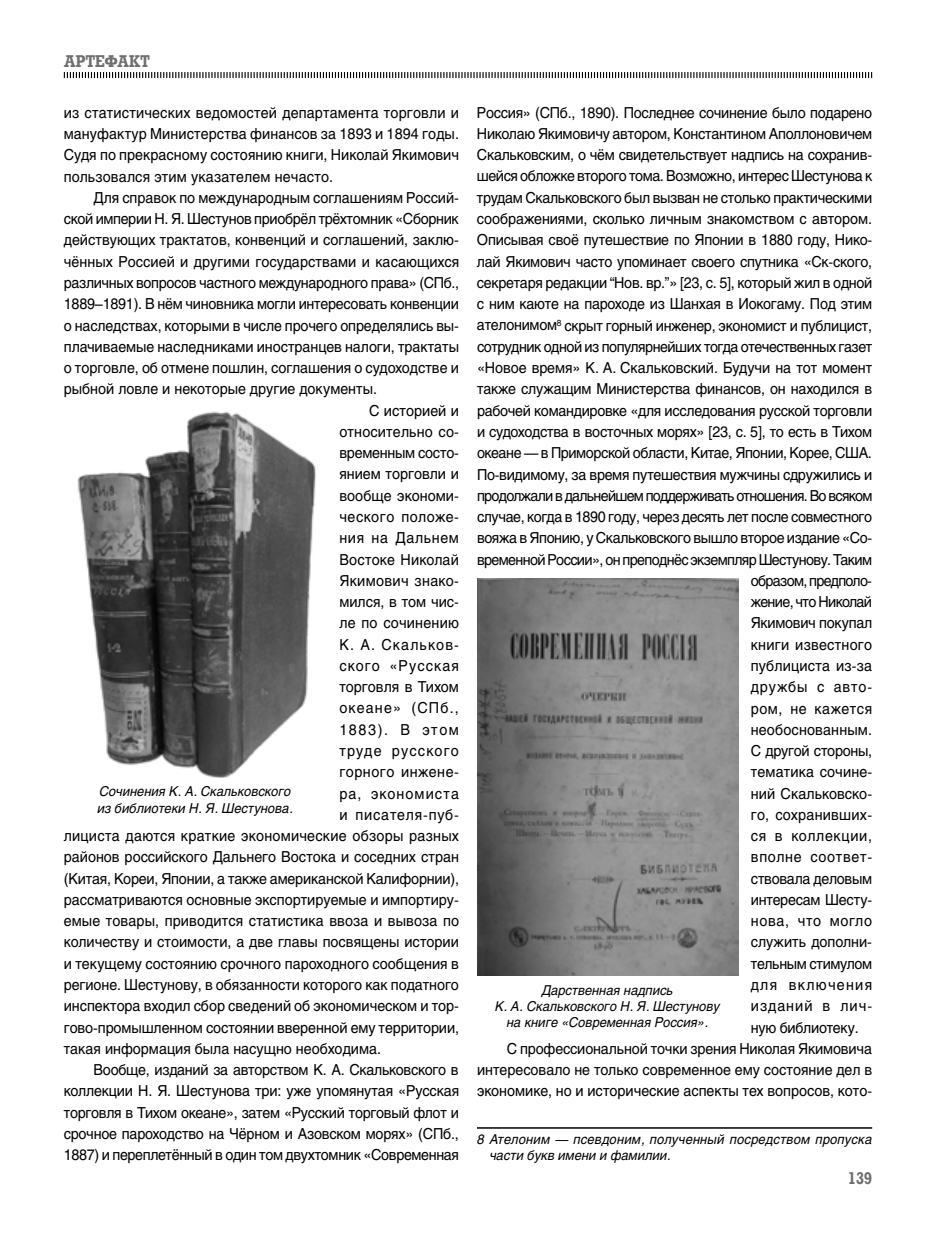
<style>
.page{position:relative;width:936px;height:1234px;background:#fff}
.page>*{position:absolute;margin:0;border:0;box-sizing:border-box;transform-origin:0 0}
.t1{font:700 16.5px "Rodeo";color:#706f6f;scale:.9 1}
.t2{font:15px/21.3px "Helios";letter-spacing:-.01em;color:#000;text-align:justify;scale:.95 1}
.t3{font:15px "Helios";letter-spacing:-.03em;color:#000;scale:.95 1}
.t4{font:15px "Helios";letter-spacing:.01em;color:#000;scale:.95 1}
.t5{font:15px "Helios";letter-spacing:.015em;color:#000;scale:.95 1}
.t6{font:15px "Helios";letter-spacing:-.05em;color:#000;scale:.95 1}
.t7{font:15px "Helios";letter-spacing:-.045em;color:#000;scale:.95 1}
.t8{font:15px "Helios";letter-spacing:.04em;color:#000;scale:.95 1}
.t9{font:15px "Helios";letter-spacing:.05em;color:#000;scale:.95 1}
.t10{font:15px "Helios";letter-spacing:.075em;color:#000;scale:.95 1}
.t11{font:15px "Helios";letter-spacing:.085em;color:#000;scale:.95 1}
.t12{font:15px "Helios";letter-spacing:.045em;color:#000;scale:.95 1}
.t13{font:15px "Helios";letter-spacing:.02em;color:#000;scale:.95 1}
.t14{font:15px "Helios";letter-spacing:.035em;color:#000;scale:.95 1}
.t15{font:15px "Helios";letter-spacing:.055em;color:#000;scale:.95 1}
.t16{font:15px "Helios";letter-spacing:.08em;color:#000;scale:.95 1}
.t17{font:15px "Helios";letter-spacing:.06em;color:#000;scale:.95 1}
.t18{font:15px "Helios";letter-spacing:.09em;color:#000;scale:.95 1}
.t19{font:15px "Helios";letter-spacing:.07em;color:#000;scale:.95 1}
.t20{font:15px "Helios";letter-spacing:.11em;color:#000;scale:.95 1}
.t21{font:italic 13.5px/16.2px "Helios";color:#000;scale:.95 1}
</style>
<div class="page">
<svg style="left:63px;top:72px;width:809px;height:7px"></svg>
<hr style="left:477px;top:1126px;width:395px;height:2px;background:#000">
<img style="left:77px;top:411px;width:239px;height:366px">
<img style="left:477px;top:578px;width:261px;height:397px">
<p class="t1" style="left:64px;top:51px;width:97px">АРТЕФАКТ</p>
<p class="t2" style="left:64px;top:102px;width:417px">из статистических ведомостей департамента торговли и мануфактур Министерства финансов за 1893 и 1894 годы.<br>Судя по прекрасному состоянию книги, Николай Якимович пользовался этим указателем нечасто.</p>
<p class="t2" style="left:94px;top:187px;width:386px">Для справок по международным соглашениям Россий-</p>
<p class="t2" style="left:64px;top:208px;width:417px">ской империи Н. Я. Шестунов приобрёл трёхтомник «Сборник</p>
<p class="t2" style="left:64px;top:229px;width:417px">действующих трактатов, конвенций и соглашений, заклю-</p>
<p class="t2" style="left:64px;top:250px;width:417px">чённых Россией и другими государствами и касающихся</p>
<p class="t2" style="left:64px;top:272px;width:417px">различных вопросов частного международного права» (СПб.,</p>
<p class="t2" style="left:64px;top:293px;width:417px">1889–1891). В нём чиновника могли интересовать конвенции</p>
<p class="t2" style="left:64px;top:314px;width:417px">о наследствах, которыми в числе прочего определялись вы-</p>
<p class="t2" style="left:64px;top:335px;width:417px">плачиваемые наследниками иностранцев налоги, трактаты</p>
<p class="t2" style="left:64px;top:357px;width:417px">о торговле, об отмене пошлин, соглашения о судоходстве и</p>
<p class="t2" style="left:64px;top:378px;width:331px">рыбной ловле и некоторые другие документы.</p>
<p class="t2" style="left:369px;top:399px;width:96px">С историей и</p>
<p class="t4" style="left:339px;top:422px;width:127px">относительно со-</p>
<p class="t2" style="left:339px;top:442px;width:127px">временным состо-</p>
<p class="t2" style="left:339px;top:463px;width:127px">янием торговли и</p>
<p class="t2" style="left:339px;top:484px;width:127px">вообще экономи-</p>
<p class="t8" style="left:339px;top:507px;width:127px">ческого положе-</p>
<p class="t12" style="left:339px;top:529px;width:127px">ния на Дальнем</p>
<p class="t4" style="left:339px;top:550px;width:127px">Востоке Николай</p>
<p class="t13" style="left:339px;top:571px;width:127px">Якимович знако-</p>
<p class="t2" style="left:339px;top:591px;width:127px">мился, в том чис-</p>
<p class="t5" style="left:339px;top:614px;width:127px">ле по сочинению</p>
<p class="t16" style="left:339px;top:635px;width:127px">К. А. Скальков-</p>
<p class="t10" style="left:339px;top:656px;width:127px">ского «Русская</p>
<p class="t2" style="left:339px;top:676px;width:127px">торговля в Тихом</p>
<p class="t11" style="left:339px;top:699px;width:127px">океане» (СПб.,</p>
<p class="t20" style="left:339px;top:720px;width:127px">1883). В этом</p>
<p class="t11" style="left:339px;top:741px;width:127px">труде русского</p>
<p class="t14" style="left:339px;top:762px;width:127px">горного инжене-</p>
<p class="t10" style="left:339px;top:784px;width:127px">ра, экономиста</p>
<p class="t15" style="left:339px;top:805px;width:127px">и писателя-пуб-</p>
<p class="t5" style="left:64px;top:826px;width:417px">лициста даются краткие экономические обзоры разных</p>
<p class="t2" style="left:64px;top:846px;width:417px">районов российского Дальнего Востока и соседних стран</p>
<p class="t2" style="left:64px;top:867px;width:417px">(Китая, Кореи, Японии, а также американской Калифорнии),</p>
<p class="t2" style="left:64px;top:888px;width:417px">рассматриваются основные экспортируемые и импортиру-</p>
<p class="t4" style="left:64px;top:911px;width:417px">емые товары, приводится статистика ввоза и вывоза по</p>
<p class="t2" style="left:64px;top:931px;width:417px">количеству и стоимости, а две главы посвящены истории</p>
<p class="t2" style="left:64px;top:952px;width:417px">и текущему состоянию срочного пароходного сообщения в</p>
<p class="t2" style="left:64px;top:973px;width:417px">регионе. Шестунову, в обязанности которого как податного</p>
<p class="t2" style="left:64px;top:994px;width:417px">инспектора входил сбор сведений об экономическом и тор-</p>
<p class="t2" style="left:64px;top:1016px;width:417px">гово-промышленном состоянии вверенной ему территории,</p>
<p class="t2" style="left:64px;top:1037px;width:335px">такая информация была насущно необходима.</p>
<p class="t2" style="left:94px;top:1058px;width:386px">Вообще, изданий за авторством К. А. Скальковского в</p>
<p class="t2" style="left:64px;top:1079px;width:417px">коллекции Н. Я. Шестунова три: уже упомянутая «Русская</p>
<p class="t2" style="left:64px;top:1101px;width:417px">торговля в Тихом океане», затем «Русский торговый флот и</p>
<p class="t2" style="left:64px;top:1122px;width:417px">срочное пароходство на Чёрном и Азовском морях» (СПб.,</p>
<p class="t2" style="left:64px;top:1143px;width:417px">1887) и переплетённый в один том двухтомник «Современная</p>
<p class="t21" style="left:97px;top:783px;width:207px">Сочинения К. А. Скальковского из библиотеки Н. Я. Шестунова.</p>
<p class="t2" style="left:477px;top:101px;width:417px">Россия» (СПб., 1890). Последнее сочинение было подарено</p>
<p class="t2" style="left:477px;top:123px;width:417px">Николаю Якимовичу автором, Константином Аполлоновичем</p>
<p class="t2" style="left:477px;top:144px;width:417px">Скальковским, о чём свидетельствует надпись на сохранив-</p>
<p class="t3" style="left:477px;top:167px;width:417px">шейся обложке второго тома. Возможно, интерес Шестунова к</p>
<p class="t2" style="left:477px;top:186px;width:417px">трудам Скальковского был вызван не столько практическими</p>
<p class="t2" style="left:477px;top:208px;width:417px">соображениями, сколько личным знакомством с автором.</p>
<p class="t2" style="left:477px;top:229px;width:417px">Описывая своё путешествие по Японии в 1880 году, Нико-</p>
<p class="t2" style="left:477px;top:250px;width:417px">лай Якимович часто упоминает своего спутника «Ск-ского,</p>
<p class="t2" style="left:477px;top:271px;width:417px">секретаря редакции “Нов. вр.”» [23, с. 5], который жил в одной</p>
<p class="t2" style="left:477px;top:293px;width:417px">с ним каюте на пароходе из Шанхая в Иокогаму. Под этим</p>
<p class="t2" style="left:477px;top:314px;width:417px">ателонимом<sup>8</sup> скрыт горный инженер, экономист и публицист,</p>
<p class="t3" style="left:477px;top:337px;width:417px">сотрудник одной из популярнейших тогда отечественных газет</p>
<p class="t2" style="left:477px;top:357px;width:417px">«Новое время» К. А. Скальковский. Будучи на тот момент</p>
<p class="t2" style="left:477px;top:378px;width:417px">также служащим Министерства финансов, он находился в</p>
<p class="t2" style="left:477px;top:399px;width:417px">рабочей командировке «для исследования русской торговли</p>
<p class="t2" style="left:477px;top:421px;width:417px">и судоходства в восточных морях» [23, с. 5], то есть в Тихом</p>
<p class="t3" style="left:477px;top:444px;width:417px">океане — в Приморской области, Китае, Японии, Корее, США.</p>
<p class="t2" style="left:477px;top:463px;width:417px">По-видимому, за время путешествия мужчины сдружились и</p>
<p class="t6" style="left:477px;top:486px;width:417px">продолжали в дальнейшем поддерживать отношения. Во всяком</p>
<p class="t2" style="left:477px;top:506px;width:417px">случае, когда в 1890 году, через десять лет после совместного</p>
<p class="t3" style="left:477px;top:529px;width:417px">вояжа в Японию, у Скальковского вышло второе издание «Со-</p>
<p class="t7" style="left:477px;top:550px;width:417px">временной России», он преподнёс экземпляр Шестунову. Таким</p>
<p class="t6" style="left:750px;top:571px;width:129px">образом, предполо-</p>
<p class="t7" style="left:750px;top:592px;width:129px">жение, что Николай</p>
<p class="t2" style="left:750px;top:612px;width:129px">Якимович покупал</p>
<p class="t5" style="left:750px;top:635px;width:129px">книги известного</p>
<p class="t4" style="left:750px;top:656px;width:129px">публициста из-за</p>
<p class="t17" style="left:750px;top:677px;width:129px">дружбы с авто-</p>
<p class="t8" style="left:750px;top:699px;width:129px">ром, не кажется</p>
<p class="t4" style="left:750px;top:720px;width:129px">необоснованным.</p>
<p class="t2" style="left:750px;top:739px;width:129px">С другой стороны,</p>
<p class="t4" style="left:750px;top:762px;width:129px">тематика сочине-</p>
<p class="t2" style="left:750px;top:782px;width:129px">ний Скальковско-</p>
<p class="t5" style="left:750px;top:805px;width:129px">го, сохранивших-</p>
<p class="t9" style="left:750px;top:826px;width:129px">ся в коллекции,</p>
<p class="t9" style="left:750px;top:848px;width:129px">вполне соответ-</p>
<p class="t2" style="left:750px;top:867px;width:129px">ствовала деловым</p>
<p class="t2" style="left:750px;top:888px;width:129px">интересам Шесту-</p>
<p class="t12" style="left:750px;top:911px;width:129px">нова, что могло</p>
<p class="t2" style="left:750px;top:931px;width:129px">служить дополни-</p>
<p class="t2" style="left:750px;top:952px;width:129px">тельным стимулом</p>
<p class="t18" style="left:750px;top:975px;width:129px">для включения</p>
<p class="t19" style="left:750px;top:996px;width:129px">изданий в лич-</p>
<p class="t2" style="left:750px;top:1016px;width:115px">ную библиотеку.</p>
<p class="t2" style="left:506px;top:1037px;width:386px">С профессиональной точки зрения Николая Якимовича</p>
<p class="t2" style="left:477px;top:1058px;width:417px">интересовало не только современное ему состояние дел в</p>
<p class="t2" style="left:477px;top:1079px;width:417px">экономике, но и исторические аспекты тех вопросов, кото-</p>
<p class="t21" style="left:489px;top:1130px;width:404px;text-indent:-13px">8 Ателоним — псевдоним, полученный посредством пропуска части букв имени и фамилии.</p>
<p class="t21" style="left:495px;top:981px;width:238px;text-align:center">Дарственная надпись<br>К. А. Скальковского Н. Я. Шестунову на книге «Современная Россия».</p>
<p class="t1" style="left:848px;top:1167px;width:28px">139</p>
</div>
